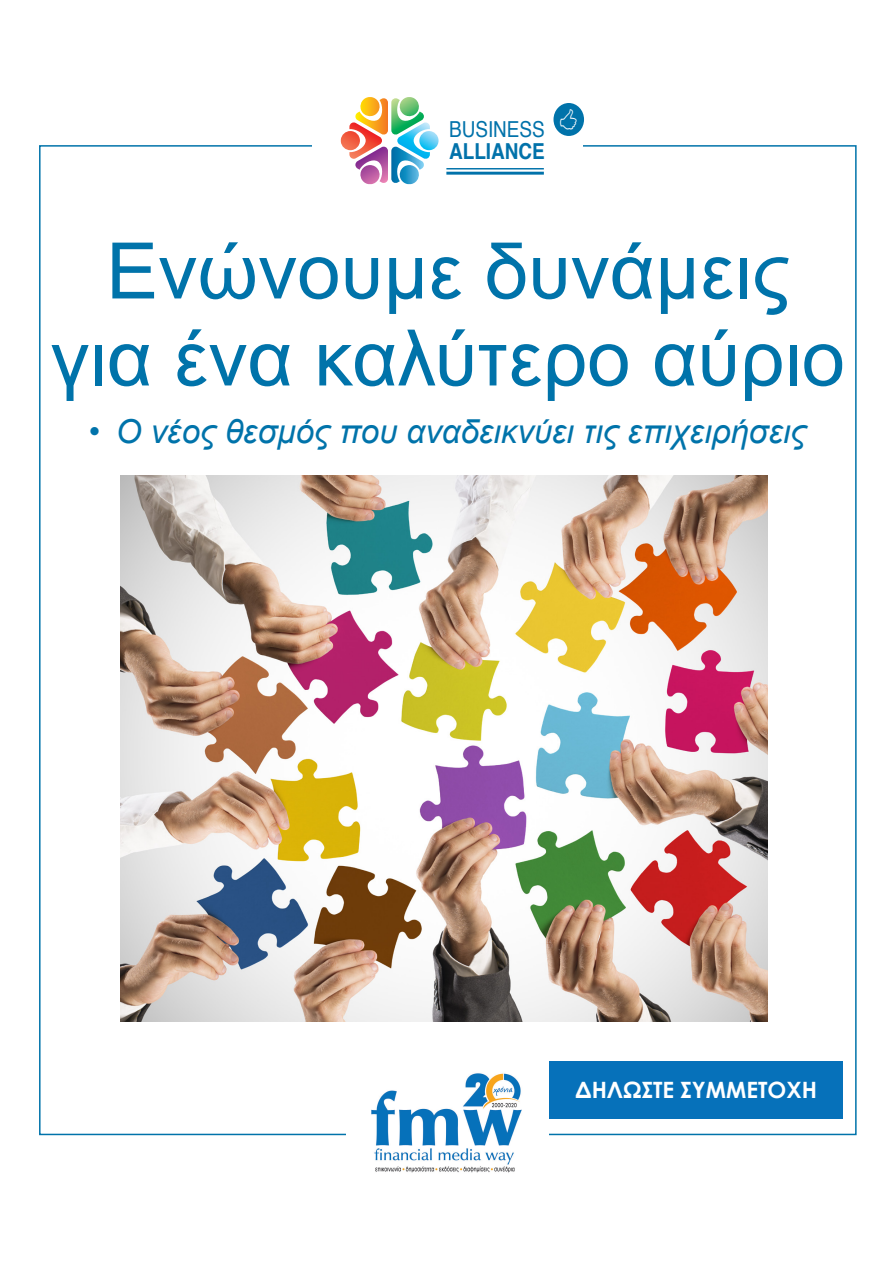
<style>
.page{position:relative;width:893px;height:1263px;background:#fff}
.page>*{position:absolute;margin:0;border:0;box-sizing:border-box;transform-origin:0 0}
.t1{font:78px "Arial";color:#0073aa}
.t2{font:italic 33px "Arial";color:#0073aa}
.t3{font:700 22.5px "Century Gothic";color:#fff}
.t4{font:22.05px "Helvetica";color:#0172aa;scale:.86 1}
.t5{font:700 22.05px "Helvetica";color:#0172aa;scale:.86 1}
</style>
<div class="page">
<hr style="left:446px;top:168px;width:98px;height:1px;background:#0172aa">
<hr style="left:446px;top:172px;width:98px;height:3px;background:#0172aa">
<svg style="left:341px;top:97px;width:98px;height:87px"></svg>
<img style="left:121px;top:476px;width:646px;height:546px">
<img style="left:371px;top:1073px;width:151px;height:100px">
<div style="left:553px;top:103px;width:31px;height:33px;background:#0073aa;border-radius:50%"></div>
<div style="left:549px;top:1061px;width:294px;height:58px;background:#0671ba"></div>
<p class="t4" style="left:449px;top:112px;width:113px">BUSINESS</p>
<p class="t5" style="left:449px;top:133px;width:113px">ALLIANCE</p>
<p class="t1" style="left:106px;top:220px;width:685px">Ενώνουμε δυνάμεις</p>
<p class="t1" style="left:51px;top:307px;width:796px">για ένα καλύτερο αύριο</p>
<p class="t2" style="left:89px;top:410px;width:719px">• Ο νέος θεσμός που αναδεικνύει τις επιχειρήσεις</p>
<p class="t3" style="left:575px;top:1072px;width:243px">ΔΗΛΩΣΤΕ ΣΥΜΜΕΤΟΧΗ</p>
</div>
